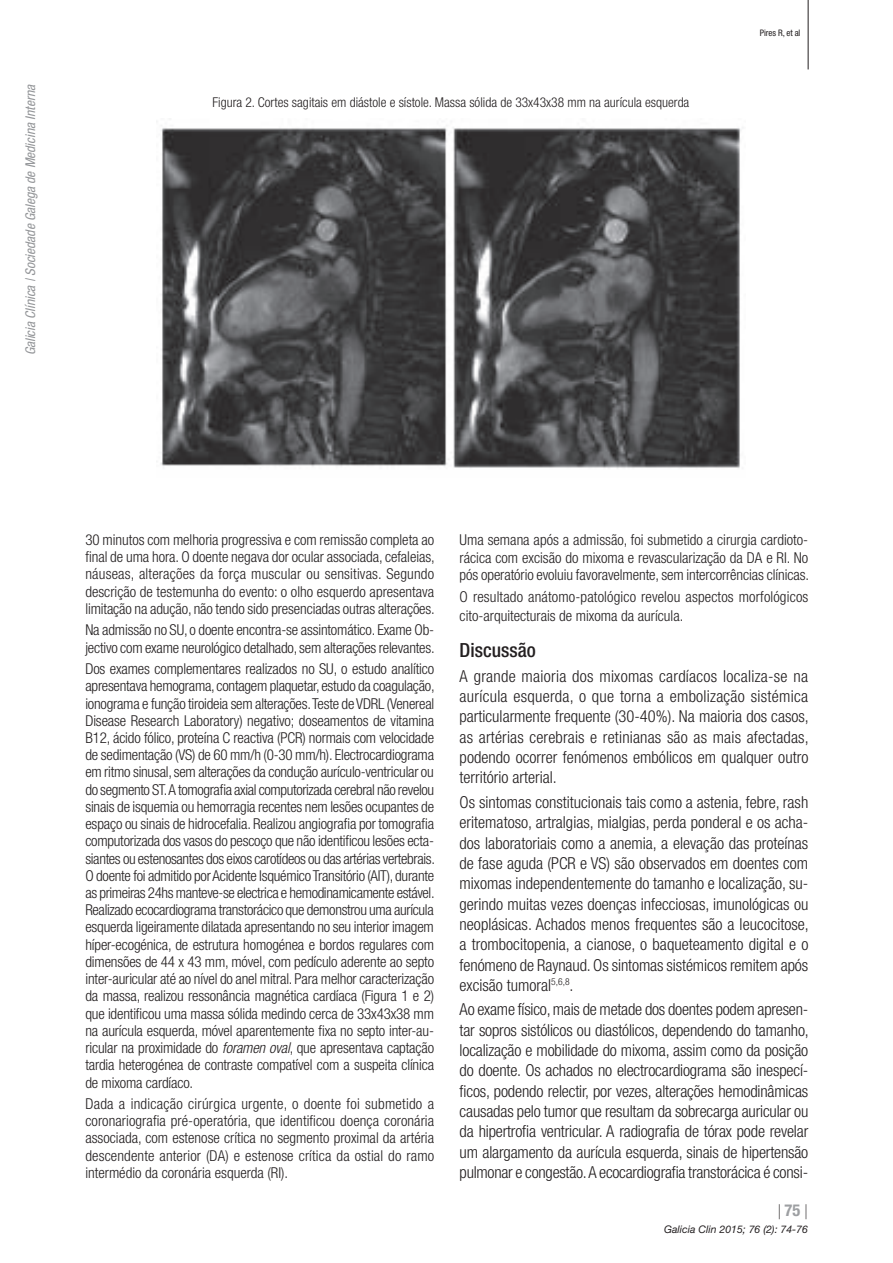
<style>
.page{position:relative;width:893px;height:1263px;background:#fff}
.page>*{position:absolute;margin:0;border:0;box-sizing:border-box;transform-origin:0 0}
.EPIGRAFE{font:500 condensed 19.5px "Helvetica Neue";color:#231f20}
.t1{font:300 condensed 16.5px/20.2px "Helvetica Neue";letter-spacing:-.005em;color:#231f20;text-align:justify}
.t2{font:300 condensed 15px/17.2px "Helvetica Neue";letter-spacing:-.01em;color:#231f20;text-align:justify}
.t3{font:300 condensed 15px/18.5px "Helvetica Neue";letter-spacing:.01em;color:#231f20}
.t4{font:100 15px "Helvetica Neue";color:#231f20}
.TABLAS{font:300 condensed 13.5px "Helvetica Neue";color:#231f20}
.t5{font:italic condensed 13.5px "Helvetica Neue";color:#939598}
.t6{font:italic 10.5px "Helvetica Neue";color:#231f20}
.t7{font:condensed 9px "Helvetica Neue";letter-spacing:-.01em;color:#231f20}
.s1{font-style:italic}
.s2{font-weight:700;font-stretch:condensed;font-size:16.5px;color:#9d9fa2}
</style>
<div class="page">
<hr style="left:808px;top:0;width:1px;height:69px;background:#231f20">
<img style="left:156px;top:121px;width:587px;height:347px">
<p class="t5" style="left:23px;top:355px;width:273px;rotate:-90deg">Galicia Clínica | Sociedade Galega de Medicina Interna</p>
<p class="TABLAS" style="left:212px;top:95px;width:478px">Figura 2. Cortes sagitais em diástole e sístole. Massa sólida de 33x43x38 mm na aurícula esquerda</p>
<p class="t7" style="left:760px;top:27px;width:42px">Pires R, et al</p>
<p class="t2" style="left:85px;top:531px;width:351px">30 minutos com melhoria progressiva e com remissão completa ao final de uma hora. O doente negava dor ocular associada, cefaleias, náuseas, alterações da força muscular ou sensitivas. Segundo descrição de testemunha do evento: o olho esquerdo apresentava limitação na adução, não tendo sido presenciadas outras alterações.</p>
<p class="t2" style="left:85px;top:621px;width:351px">Na admissão no SU, o doente encontra-se assintomático. Exame Ob&shy;jectivo com exame neurológico detalhado, sem alterações relevantes.</p>
<p class="t2" style="left:85px;top:660px;width:351px">Dos exames complementares realizados no SU, o estudo analítico apresentava hemograma, contagem plaquetar, estudo da coagulação, ionograma e função tiroideia sem alterações. Teste de VDRL (Venereal Disease Research Laboratory) negativo; doseamentos de vitamina B12, ácido fólico, proteína C reactiva (PCR) normais com velocidade de sedimentação (VS) de 60 mm/h (0-30 mm/h). Electrocardiograma em ritmo sinusal, sem alterações da condução aurículo-ventricular ou do segmento ST. A tomografia axial computorizada cerebral não revelou sinais de isquemia ou hemorragia recentes nem lesões ocupantes de espaço ou sinais de hidrocefalia. Realizou angiografia por tomografia computorizada dos vasos do pescoço que não identificou lesões ecta&shy;siantes ou estenosantes dos eixos carotídeos ou das artérias vertebrais.<br>O doente foi admitido por Acidente Isquémico Transitório (AIT), durante as primeiras 24hs manteve-se electrica e hemodinamicamente estável.<br>Realizado ecocardiograma transtorácico que demonstrou uma aurícula esquerda ligeiramente dilatada apresentando no seu interior imagem híper-ecogénica, de estrutura homogénea e bordos regulares com dimensões de 44 x 43 mm, móvel, com pedículo aderente ao septo inter-auricular até ao nível do anel mitral. Para melhor caracterização da massa, realizou ressonância magnética cardíaca (Figura 1 e 2) que identificou uma massa sólida medindo cerca de 33x43x38 mm na aurícula esquerda, móvel aparentemente fixa no septo inter-au&shy;ricular na proximidade do <span class="s1">foramen oval</span>, que apresentava captação tardia heterogénea de contraste compatível com a suspeita clínica de mixoma cardíaco.</p>
<p class="t2" style="left:85px;top:1095px;width:350px">Dada a indicação cirúrgica urgente, o doente foi submetido a coronariografia pré-operatória, que identificou doença coronária associada, com estenose crítica no segmento proximal da artéria descendente anterior (DA) e estenose crítica da ostial do ramo intermédio da coronária esquerda (RI).</p>
<p class="t2" style="left:460px;top:531px;width:351px">Uma semana após a admissão, foi submetido a cirurgia cardioto&shy;rácica com excisão do mixoma e revascularização da DA e RI. No pós operatório evoluiu favoravelmente, sem intercorrências clínicas.</p>
<p class="t3" style="left:460px;top:587px;width:350px">O resultado anátomo-patológico revelou aspectos morfológicos cito-arquitecturais de mixoma da aurícula.</p>
<p class="EPIGRAFE" style="left:460px;top:639px;width:78px">Discussão</p>
<p class="t1" style="left:460px;top:666px;width:351px">A grande maioria dos mixomas cardíacos localiza-se na aurícula esquerda, o que torna a embolização sistémica particularmente frequente (30-40%). Na maioria dos casos, as artérias cerebrais e retinianas são as mais afectadas, podendo ocorrer fenómenos embólicos em qualquer outro território arterial.</p>
<p class="t1" style="left:460px;top:792px;width:351px">Os sintomas constitucionais tais como a astenia, febre, rash eritematoso, artralgias, mialgias, perda ponderal e os acha&shy;dos laboratoriais como a anemia, a elevação das proteínas de fase aguda (PCR e VS) são observados em doentes com mixomas independentemente do tamanho e localização, su&shy;gerindo muitas vezes doenças infecciosas, imunológicas ou neoplásicas. Achados menos frequentes são a leucocitose, a trombocitopenia, a cianose, o baqueteamento digital e o fenómeno de Raynaud. Os sintomas sistémicos remitem após excisão tumoral<sup>5,6,8</sup>.</p>
<p class="t1" style="left:460px;top:999px;width:351px">Ao exame físico, mais de metade dos doentes podem apresen&shy;tar sopros sistólicos ou diastólicos, dependendo do tamanho, localização e mobilidade do mixoma, assim como da posição do doente. Os achados no electrocardiograma são inespecí&shy;ficos, podendo relectir, por vezes, alterações hemodinâmicas causadas pelo tumor que resultam da sobrecarga auricular ou da hipertrofia ventricular. A radiografia de tórax pode revelar um alargamento da aurícula esquerda, sinais de hipertensão pulmonar e congestão. A ecocardiografia transtorácica é consi-</p>
<p class="t4" style="left:778px;top:1202px;width:32px">|<span class="s2">75</span>|</p>
<p class="t6" style="left:664px;top:1223px;width:145px">Galicia Clin 2015; 76 (2): 74-76</p>
</div>
